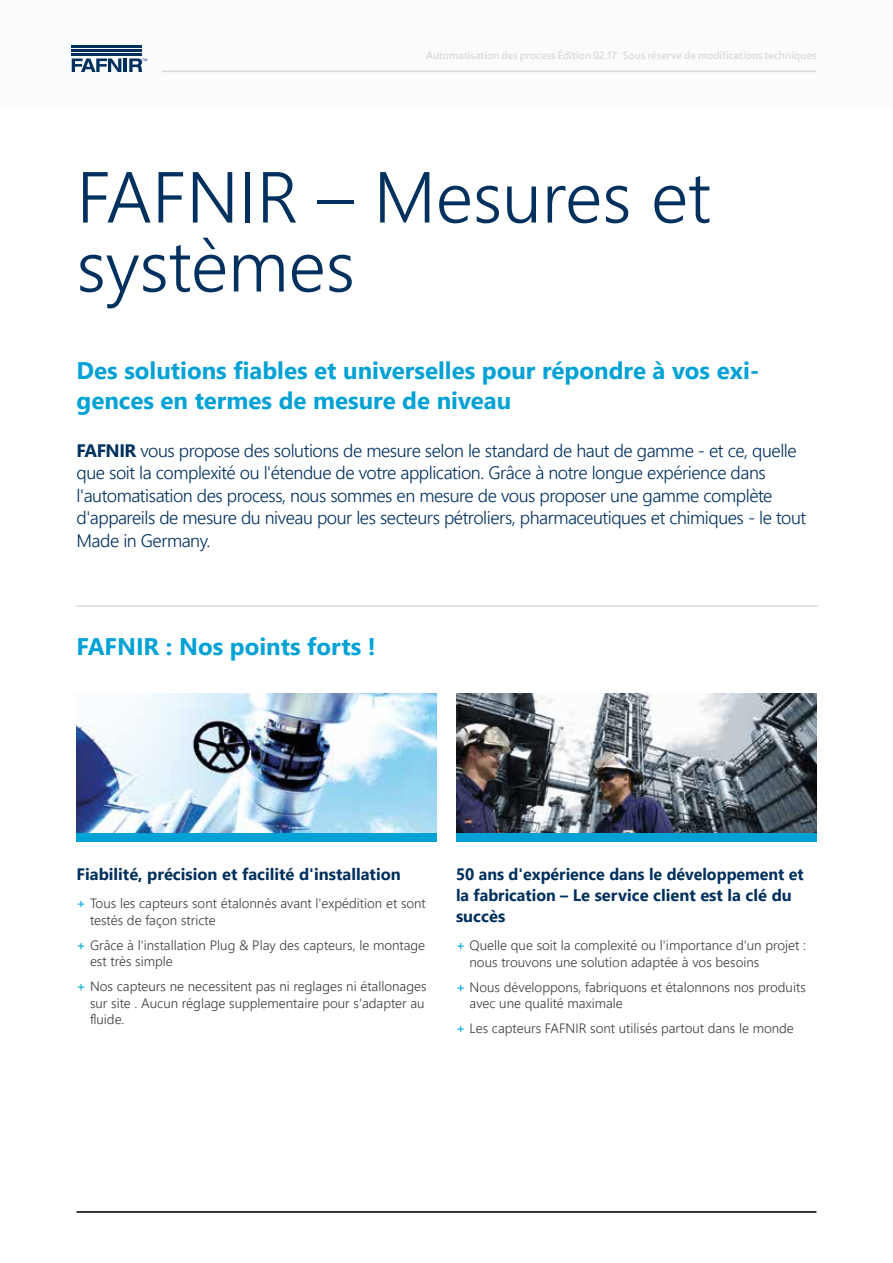
<style>
.page{position:relative;width:893px;height:1263px;background:#fff}
.page>*{position:absolute;margin:0;border:0;box-sizing:border-box;transform-origin:0 0}
.t1{font:300 72px/69px "Segoe UI";color:#00305d}
.t2{font:700 24px/30px "Segoe UI";color:#00a2d6}
.t3{font:300 18px/22.5px "Segoe UI";letter-spacing:-.025em;color:#00305d}
.t4{font:700 16.5px/21px "Segoe UI";color:#00305d}
.t5{font:300 13.5px/16.5px "Segoe UI";color:#3c3c3b}
.t6{font:600 10.5px "Segoe UI";color:#dadada}
.s1{font-weight:700}
.s2{font-weight:600;color:#00abdb}
</style>
<div class="page">
<div style="left:0;top:0;width:893px;height:106px;background:#fafbfc"></div>
<img style="left:77px;top:693px;width:360px;height:140px">
<div style="left:77px;top:833px;width:360px;height:9px;background:#00a2d6"></div>
<img style="left:456px;top:693px;width:360px;height:140px">
<div style="left:456px;top:833px;width:360px;height:9px;background:#00a2d6"></div>
<hr style="left:77px;top:605px;width:741px;height:2px;background:#dadada">
<hr style="left:72px;top:54px;width:70px;height:2px;background:#00305d">
<hr style="left:72px;top:49px;width:70px;height:3px;background:#00305d">
<hr style="left:72px;top:45px;width:70px;height:3px;background:#00305d">
<svg style="left:72px;top:59px;width:75px;height:13px"></svg>
<hr style="left:162px;top:71px;width:654px;height:1px;background:#dadada">
<hr style="left:77px;top:1211px;width:739px;height:2px;background:#000">
<p class="t6" style="left:426px;top:46px;width:392px">Automatisation des process Édition 02.17 Sous réserve de modifications techniques</p>
<h1 class="t1" style="left:77px;top:160px;width:636px">FAFNIR – Mesures et systèmes</h1>
<h2 class="t2" style="left:77px;top:355px;width:684px">Des solutions fiables et universelles pour répondre à vos exi&shy;gences en termes de mesure de niveau</h2>
<p class="t3" style="left:77px;top:439px;width:731px"><span class="s1">FAFNIR</span> vous propose des solutions de mesure selon le standard de haut de gamme - et ce, quelle que soit la complexité ou l'étendue de votre application. Grâce à notre longue expérience dans l'automatisation des process, nous sommes en mesure de vous proposer une gamme complète d'appareils de mesure du niveau pour les secteurs pétroliers, pharmaceutiques et chimiques - le tout Made in Germany.</p>
<h2 class="t2" style="left:77px;top:632px;width:301px">FAFNIR : Nos points forts !</h2>
<p class="t4" style="left:77px;top:863px;width:326px">Fiabilité, précision et facilité d'installation</p>
<p class="t5" style="left:90px;top:894px;width:337px;text-indent:-14px"><span class="s2">+</span> Tous les capteurs sont étalonnés avant l'expédition et sont testés de façon stricte</p>
<p class="t5" style="left:90px;top:936px;width:337px;text-indent:-14px"><span class="s2">+</span> Grâce à l'installation Plug &amp; Play des capteurs, le montage est très simple</p>
<p class="t5" style="left:90px;top:977px;width:338px;text-indent:-14px"><span class="s2">+</span> Nos capteurs ne necessitent pas ni reglages ni étallonages sur site . Aucun réglage supplementaire pour s'adapter au fluide.</p>
<p class="t4" style="left:456px;top:863px;width:349px">50 ans d'expérience dans le développement et la fabrication – Le service client est la clé du succès</p>
<p class="t5" style="left:470px;top:936px;width:338px;text-indent:-14px"><span class="s2">+</span> Quelle que soit la complexité ou l'importance d'un projet : nous trouvons une solution adaptée à vos besoins</p>
<p class="t5" style="left:470px;top:978px;width:338px;text-indent:-14px"><span class="s2">+</span> Nous développons, fabriquons et étalonnons nos produits avec une qualité maximale</p>
<p class="t5" style="left:456px;top:1019px;width:339px"><span class="s2">+</span> Les capteurs FAFNIR sont utilisés partout dans le monde</p>
</div>
